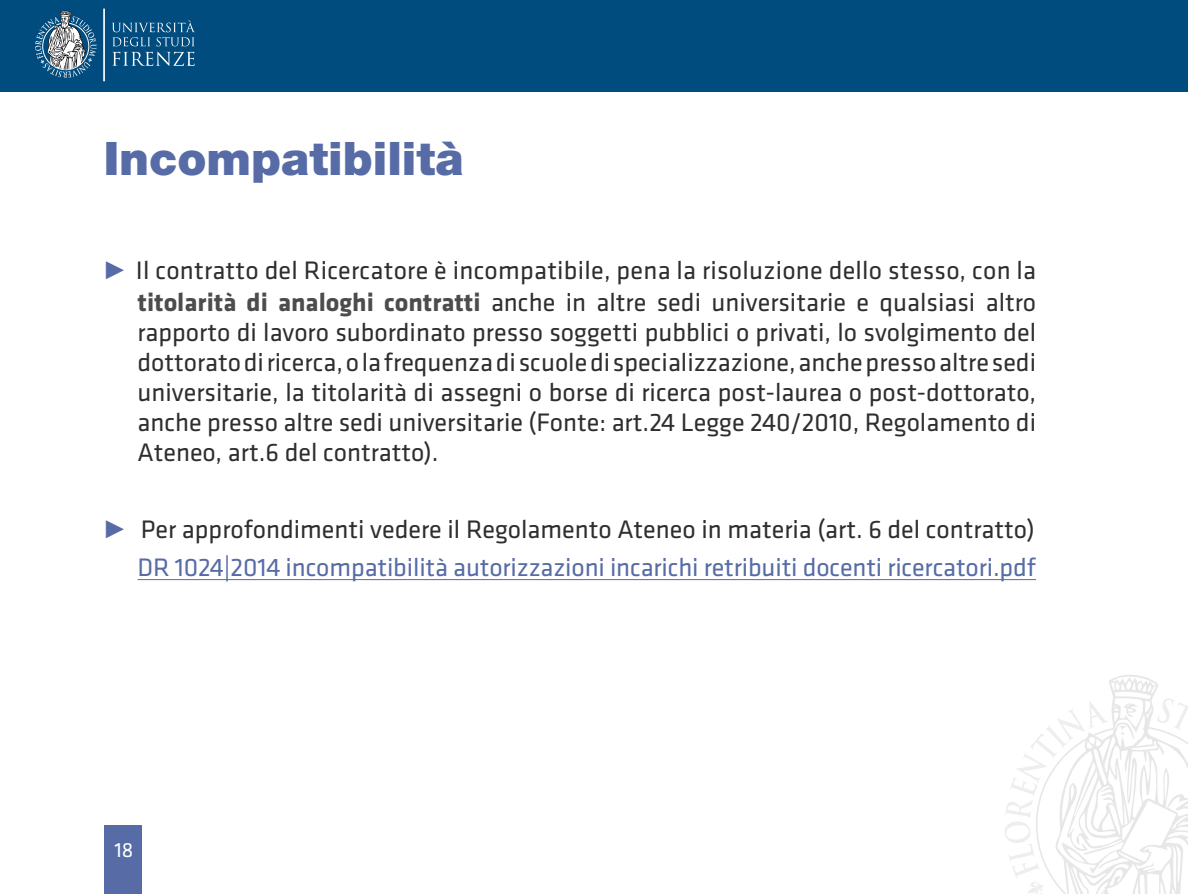
<style>
.page{position:relative;width:1188px;height:894px;background:#fff}
.page>*{position:absolute;margin:0;border:0;box-sizing:border-box;transform-origin:0 0}
.t1{font:900 46.25px "Helvetica Neue LT Pro";color:#576ca6}
.t2{font:26.25px/30.4px "Klavika";color:#2d2e2e;text-align:justify}
.t3{font:26.25px/38.2px "Klavika";letter-spacing:-.005em;color:#576ca6;text-align:right}
.t4{font:21.25px "Klavika";color:#fff}
.s1{color:#576ca6}
.s2{font-weight:700;color:#4d4b4b}
.s3{color:#2d2e2e}
</style>
<div class="page">
<div style="left:0;top:0;width:1188px;height:92px;background:#004c7f"></div>
<hr style="left:103px;top:9px;width:2px;height:72px;background:#fff">
<svg style="left:112px;top:52px;width:83px;height:14px"></svg>
<svg style="left:112px;top:20px;width:83px;height:26px"></svg>
<svg style="left:35px;top:10px;width:61px;height:68px"></svg>
<div style="left:104px;top:825px;width:37px;height:69px;background:#576ca6"></div>
<svg style="left:1005px;top:675px;width:183px;height:219px"></svg>
<hr style="left:138px;top:579px;width:898px;height:1px;background:#576ca6">
<h1 class="t1" style="left:104px;top:131px;width:361px">Incompatibilità</h1>
<p class="t2" style="left:138px;top:256px;width:900px;text-indent:-34px"><span class="s1">•</span> Il contratto del Ricercatore è incompatibile, pena la risoluzione dello stesso, con la <span class="s2">titolarità di analoghi contratti</span> anche in altre sedi universitarie e qualsiasi altro rapporto di lavoro subordinato presso soggetti pubblici o privati, lo svolgimento del dottorato di ricerca, o la frequenza di scuole di specializzazione, anche presso altre sedi universitarie, la titolarità di assegni o borse di ricerca post-laurea o post-dottorato, anche presso altre sedi universitarie (Fonte: art.24 Legge 240/2010, Regolamento di Ateneo, art.6 del contratto).</p>
<p class="t3" style="left:104px;top:510px;width:933px">• <span class="s3">Per approfondimenti vedere il Regolamento Ateneo in materia (art. 6 del contratto)<br></span>DR 1024|2014 incompatibilità autorizzazioni incarichi retribuiti docenti ricercatori.pdf</p>
<p class="t4" style="left:114px;top:839px;width:20px">18</p>
</div>
